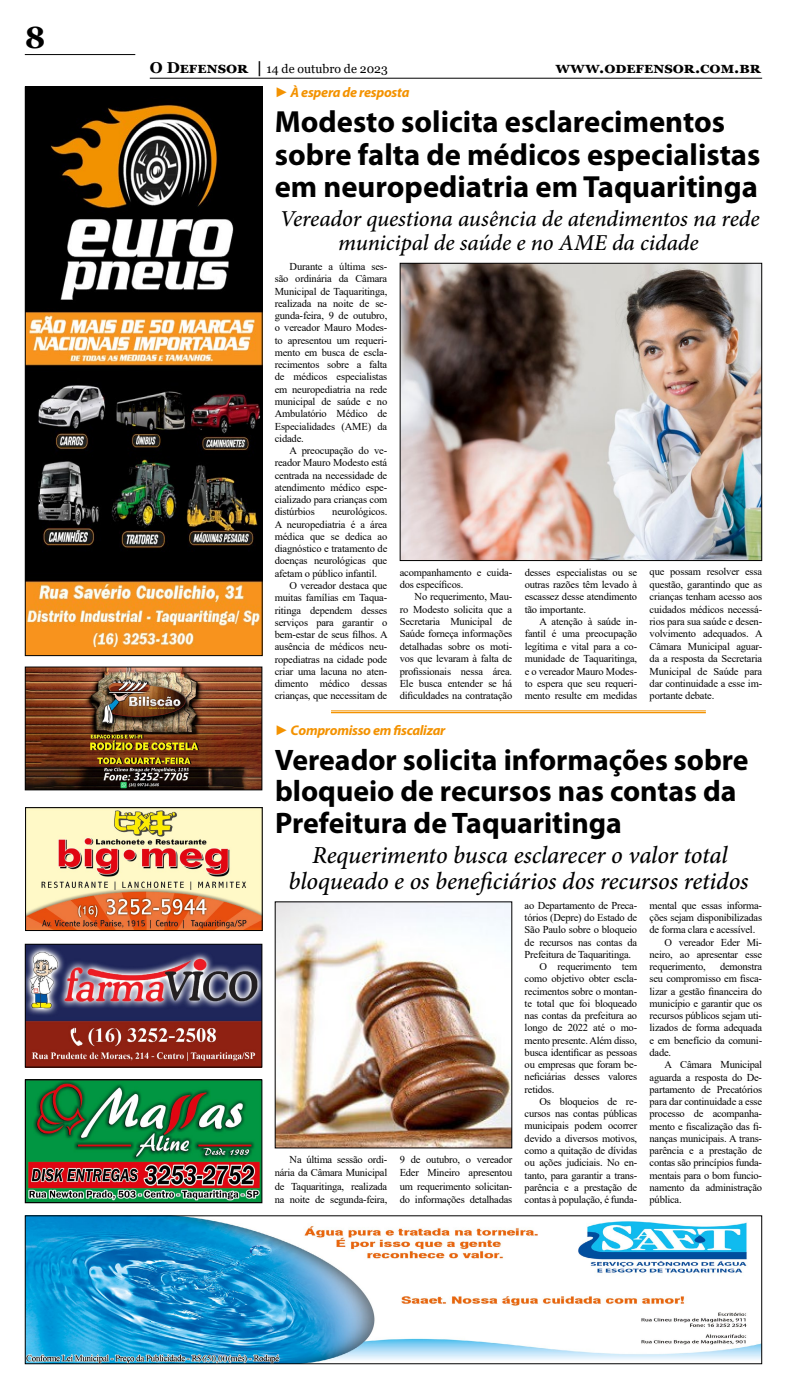
<style>
.page{position:relative;width:787px;height:1389px;background:#fff}
.page>*{position:absolute;margin:0;border:0;box-sizing:border-box;transform-origin:0 0}
.t1{font:700 30.62px/32.4px "Myriad Pro";color:#000}
.t2{font:700 30.62px "Georgia";color:#000}
.t3{font:700 29.75px/31.5px "Myriad Pro";color:#000}
.t4{font:italic 500 24.5px/26.2px "Minion Pro";letter-spacing:-.005em;color:#000;text-align:center}
.t5{font:italic 500 22.75px/24.5px "Minion Pro";letter-spacing:-.005em;color:#000;text-align:center}
.t6{font:700 15.75px "Georgia";color:#000}
.t7{font:italic 700 14px "Myriad Pro";letter-spacing:-.02em;color:#f39200}
.t8{font:12.25px "Georgia";color:#000}
.t9{font:10.5px/12.2px "Times New Roman";letter-spacing:-.02em;color:#000;text-align:justify}
.s1{font-weight:700;font-size:15.75px}
.s2{font-family:"Times New Roman";font-style:normal}
</style>
<div class="page">
<hr style="left:25px;top:54px;width:110px;height:1px;background:#000">
<hr style="left:150px;top:78px;width:611px;height:1px;background:#000">
<img style="left:27px;top:1217px;width:732px;height:145px">
<img style="left:27px;top:669px;width:233px;height:119px">
<div style="left:25px;top:667px;width:237px;height:123px;border:1px solid #000"></div>
<img style="left:27px;top:946px;width:233px;height:120px">
<div style="left:25px;top:944px;width:237px;height:124px;border:1px solid #000"></div>
<img style="left:27px;top:89px;width:233px;height:565px">
<div style="left:25px;top:87px;width:237px;height:569px;border:1px solid #000"></div>
<img style="left:27px;top:809px;width:233px;height:120px">
<div style="left:25px;top:807px;width:237px;height:124px;border:1px solid #000"></div>
<img style="left:27px;top:1081px;width:233px;height:120px">
<div style="left:25px;top:1079px;width:237px;height:124px;border:1px solid #000"></div>
<img style="left:401px;top:265px;width:358px;height:294px">
<div style="left:399px;top:263px;width:362px;height:298px;border:1px solid #000"></div>
<img style="left:276px;top:903px;width:234px;height:243px">
<hr style="left:331px;top:711px;width:374px;height:1px;background:#f39200">
<hr style="left:331px;top:712px;width:374px;height:1px;background:#f39200">
<h1 class="t2" style="left:25px;top:18px;width:22px">8</h1>
<p class="t8" style="left:150px;top:61px;width:239px"><span class="s1">O Defensor |</span> 14 de outubro de 2023</p>
<h3 class="t6" style="left:555px;top:58px;width:207px">www.odefensor.com.br</h3>
<h3 class="t7" style="left:274px;top:83px;width:136px"><span class="s2">►</span> À espera de resposta</h3>
<h1 class="t1" style="left:275px;top:105px;width:487px">Modesto solicita esclarecimentos sobre falta de médicos especialistas em neuropediatria em Taquaritinga</h1>
<h3 class="t5" style="left:280px;top:206px;width:481px">Vereador questiona ausência de atendimentos na rede municipal de saúde e no AME da cidade</h3>
<p class="t9" style="left:275px;top:260px;width:114px;text-indent:15px">Durante a última ses&shy;são ordinária da Câmara Municipal de Taquaritinga, realizada na noite de se&shy;gunda-feira, 9 de outubro, o vereador Mauro Modes&shy;to apresentou um requeri&shy;mento em busca de escla&shy;recimentos sobre a falta de médicos especialistas em neuropediatria na rede municipal de saúde e no Ambulatório Médico de Especialidades (AME) da cidade.</p>
<p class="t9" style="left:275px;top:444px;width:114px;text-indent:15px">A preocupação do ve&shy;reador Mauro Modesto está centrada na necessidade de atendimento médico espe&shy;cializado para crianças com distúrbios</p>
<p class="t9" style="left:332px;top:505px;width:56px">neurológicos.</p>
<p class="t9" style="left:275px;top:518px;width:114px">A neuropediatria é a área</p>
<p class="t9" style="left:275px;top:530px;width:114px">médica que se dedica ao</p>
<p class="t9" style="left:275px;top:542px;width:114px">diagnóstico e tratamento de</p>
<p class="t9" style="left:275px;top:554px;width:114px">doenças neurológicas que</p>
<p class="t9" style="left:275px;top:567px;width:104px">afetam o público infantil.</p>
<p class="t9" style="left:289px;top:579px;width:99px">O vereador destaca que</p>
<p class="t9" style="left:275px;top:591px;width:114px">muitas famílias em Taqua-</p>
<p class="t9" style="left:275px;top:604px;width:114px">ritinga dependem desses</p>
<p class="t9" style="left:275px;top:616px;width:114px">serviços para garantir o</p>
<p class="t9" style="left:275px;top:628px;width:115px">bem-estar de seus filhos. A</p>
<p class="t9" style="left:275px;top:640px;width:114px">ausência de médicos neu-</p>
<p class="t9" style="left:275px;top:653px;width:114px">ropediatras na cidade pode</p>
<p class="t9" style="left:275px;top:665px;width:114px">criar uma lacuna no aten-</p>
<p class="t9" style="left:275px;top:677px;width:114px">dimento médico dessas</p>
<p class="t9" style="left:275px;top:689px;width:114px">crianças, que necessitam de</p>
<p class="t9" style="left:649px;top:565px;width:115px">que possam resolver essa questão, garantindo que as crianças tenham acesso aos cuidados médicos necessá&shy;rios para sua saúde e desen&shy;volvimento adequados. A Câmara Municipal aguar&shy;da a resposta da Secretaria Municipal de Saúde para dar continuidade a esse im&shy;portante debate.</p>
<p class="t9" style="left:524px;top:565px;width:114px">desses especialistas ou se outras razões têm levado à escassez desse atendimento tão importante.</p>
<p class="t9" style="left:524px;top:615px;width:114px;text-indent:15px">A atenção à saúde in&shy;fantil é uma preocupação legítima e vital para a co&shy;munidade de Taquaritinga, e o vereador Mauro Modes&shy;to espera que seu requeri&shy;mento resulte em medidas</p>
<p class="t9" style="left:399px;top:566px;width:114px">acompanhamento e cuida&shy;dos específicos.</p>
<p class="t9" style="left:399px;top:590px;width:114px;text-indent:15px">No requerimento, Mau&shy;ro Modesto solicita que a Secretaria Municipal de Saúde forneça informações detalhadas sobre os moti&shy;vos que levaram à falta de profissionais nessa área.<br>Ele busca entender se há dificuldades na contratação</p>
<h3 class="t7" style="left:275px;top:721px;width:172px"><span class="s2">►</span> Compromisso em fiscalizar</h3>
<h2 class="t3" style="left:275px;top:743px;width:475px">Vereador solicita informações sobre bloqueio de recursos nas contas da<br>Prefeitura de Taquaritinga</h2>
<h3 class="t4" style="left:288px;top:842px;width:461px">Requerimento busca esclarecer o valor total bloqueado e os beneficiários dos recursos retidos</h3>
<p class="t9" style="left:275px;top:1153px;width:114px;line-height:13.3px;text-indent:15px">Na última sessão ordi&shy;nária da Câmara Municipal de Taquaritinga, realizada na noite de segunda-feira,</p>
<p class="t9" style="left:399px;top:1153px;width:114px;line-height:13.3px">9 de outubro, o vereador Eder Mineiro apresentou um requerimento solicitan&shy;do informações detalhadas</p>
<p class="t9" style="left:524px;top:899px;width:114px">ao Departamento de Preca-</p>
<p class="t9" style="left:524px;top:911px;width:114px">tórios (Depre) do Estado de</p>
<p class="t9" style="left:524px;top:923px;width:114px">São Paulo sobre o bloqueio</p>
<p class="t9" style="left:524px;top:936px;width:114px">de recursos nas contas da</p>
<p class="t9" style="left:524px;top:948px;width:108px">Prefeitura de Taquaritinga.</p>
<p class="t9" style="left:539px;top:960px;width:99px">O requerimento tem</p>
<p class="t9" style="left:524px;top:972px;width:114px">como objetivo obter escla-</p>
<p class="t9" style="left:524px;top:985px;width:114px">recimentos sobre o montan-</p>
<p class="t9" style="left:524px;top:997px;width:114px">te total que foi bloqueado</p>
<p class="t9" style="left:524px;top:1009px;width:114px">nas contas da prefeitura ao</p>
<p class="t9" style="left:524px;top:1021px;width:114px">longo de 2022 até o mo-</p>
<p class="t9" style="left:524px;top:1034px;width:114px">mento presente. Além disso,</p>
<p class="t9" style="left:524px;top:1046px;width:114px">busca identificar as pessoas</p>
<p class="t9" style="left:524px;top:1058px;width:114px">ou empresas que foram be-</p>
<p class="t9" style="left:524px;top:1070px;width:114px">neficiárias desses valores</p>
<p class="t9" style="left:524px;top:1083px;width:31px">retidos.</p>
<p class="t9" style="left:539px;top:1095px;width:99px">Os bloqueios de re-</p>
<p class="t9" style="left:524px;top:1107px;width:114px">cursos nas contas públicas</p>
<p class="t9" style="left:524px;top:1119px;width:114px">municipais podem ocorrer</p>
<p class="t9" style="left:524px;top:1132px;width:114px">devido a diversos motivos,</p>
<p class="t9" style="left:524px;top:1144px;width:114px">como a quitação de dívidas</p>
<p class="t9" style="left:524px;top:1156px;width:114px">ou ações judiciais. No en-</p>
<p class="t9" style="left:524px;top:1169px;width:114px">tanto, para garantir a trans-</p>
<p class="t9" style="left:524px;top:1181px;width:114px">parência e a prestação de</p>
<p class="t9" style="left:524px;top:1193px;width:114px">contas à população, é funda-</p>
<p class="t9" style="left:649px;top:899px;width:114px">mental que essas informa-</p>
<p class="t9" style="left:649px;top:911px;width:114px">ções sejam disponibilizadas</p>
<p class="t9" style="left:649px;top:923px;width:107px">de forma clara e acessível.</p>
<p class="t9" style="left:664px;top:936px;width:99px">O vereador Eder Mi-</p>
<p class="t9" style="left:649px;top:948px;width:114px">neiro, ao apresentar esse</p>
<p class="t9" style="left:649px;top:960px;width:58px">requerimento,</p>
<p class="t9" style="left:649px;top:960px;width:114px;text-indent:70px">demonstra seu compromisso em fisca&shy;lizar a gestão financeira do município e garantir que os recursos públicos sejam uti&shy;lizados de forma adequada e em benefício da comuni&shy;dade.</p>
<p class="t9" style="left:649px;top:1058px;width:114px;text-indent:15px">A Câmara Municipal aguarda a resposta do De&shy;partamento de Precatórios para dar continuidade a esse processo de acompanha&shy;mento e fiscalização das fi&shy;nanças municipais. A trans&shy;parência e a prestação de contas são princípios funda&shy;mentais para o bom funcio&shy;namento da administração pública.</p>
</div>
